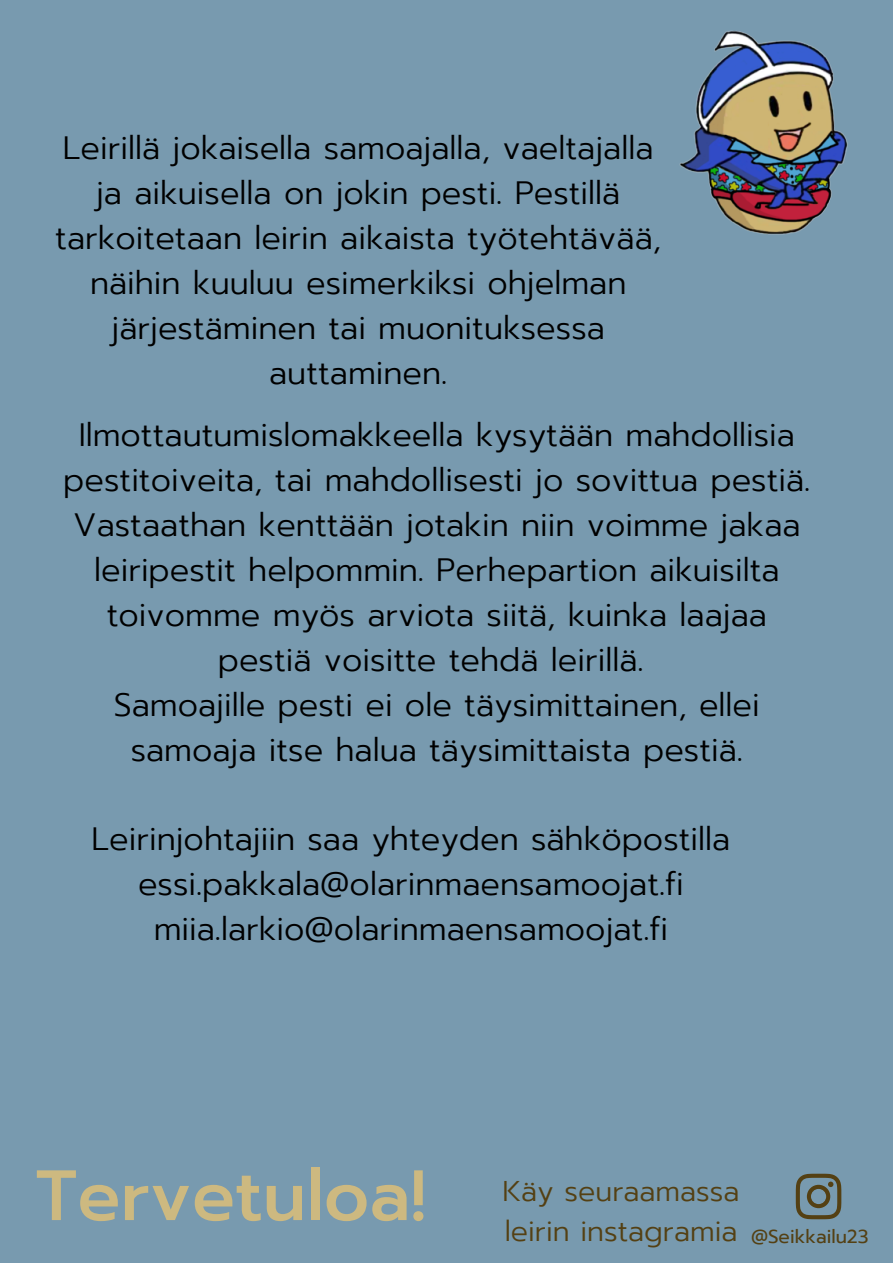
<style>
.page{position:relative;width:893px;height:1263px;background:#789aaf}
.page>*{position:absolute;margin:0;border:0;box-sizing:border-box;transform-origin:0 0}
.t1{font:500 71.1px "Prompt";color:#cdb980}
.t2{font:300 32.25px/45px "Prompt";color:#000;text-align:center}
.t3{font:300 28.5px "Prompt";color:#544013}
.t4{font:18.75px "Prompt";color:#544013}
</style>
<div class="page">
<svg style="left:796px;top:1174px;width:45px;height:45px"></svg>
<img style="left:679px;top:30px;width:169px;height:205px">
<p class="t2" style="left:55px;top:126px;width:607px">Leirillä jokaisella samoajalla, vaeltajalla ja aikuisella on jokin pesti. Pestillä tarkoitetaan leirin aikaista työtehtävää, näihin kuuluu esimerkiksi ohjelman järjestäminen tai muonituksessa auttaminen.</p>
<p class="t2" style="left:63px;top:413px;width:748px">Ilmottautumislomakkeella kysytään mahdollisia pestitoiveita, tai mahdollisesti jo sovittua pestiä.<br>Vastaathan kenttään jotakin niin voimme jakaa leiripestit helpommin. Perhepartion aikuisilta toivomme myös arviota siitä, kuinka laajaa pestiä voisitte tehdä leirillä.<br>Samoajille pesti ei ole täysimittainen, ellei samoaja itse halua täysimittaista pestiä.</p>
<p class="t2" style="left:92px;top:817px;width:640px">Leirinjohtajiin saa yhteyden sähköpostilla essi.pakkala@olarinmaensamoojat.fi miia.larkio@olarinmaensamoojat.fi</p>
<h1 class="t1" style="left:35px;top:1142px;width:392px">Tervetuloa!</h1>
<p class="t3" style="left:502px;top:1170px;width:238px">Käy seuraamassa</p>
<p class="t3" style="left:505px;top:1209px;width:234px">leirin instagramia</p>
<p class="t4" style="left:751px;top:1223px;width:119px">@Seikkailu23</p>
</div>
